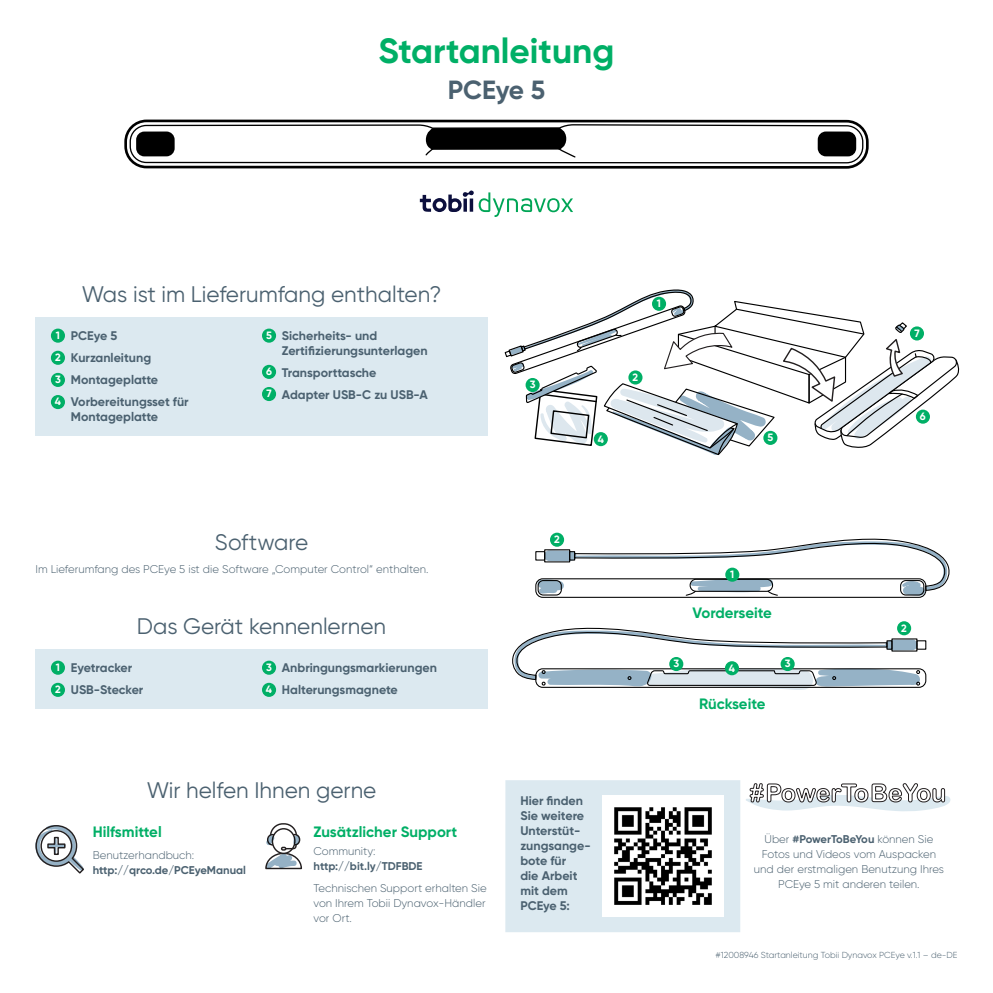
<style>
.page{position:relative;width:993px;height:993px;background:#fff}
.page>*{position:absolute;margin:0;border:0;box-sizing:border-box;transform-origin:0 0}
.Title_1{font:700 35px "Gilroy";color:#00af66}
.Title_2{font:700 26.25px "Gilroy";letter-spacing:-.01em;color:#4b6170}
.Section_Title{font:22.5px "Gilroy";color:#4b6170}
.Subhead_1{font:700 15px "Gilroy";color:#00af66}
.Paragraph_1{font:700 15px "Gilroy";color:#00af66}
.Subhead_2{font:700 12.5px/15px "Gilroy";color:#4b6170}
.Paragraph_1-2{font:300 11.25px/15px "Gilroy";color:#4b6170;text-align:center}
.Paragraph_1-3{font:700 11.25px/15px "Gilroy";color:#4b6170}
.t1{font:700 10.62px "Gilroy";color:#fff}
.Paragraph_1-4{font:300 8.75px "Gilroy";color:#4b6170}
.s1{font-weight:300}
.s2{font-weight:700}
</style>
<div class="page">
<svg style="left:419px;top:190px;width:154px;height:27px"></svg>
<svg style="left:124px;top:119px;width:745px;height:50px"></svg>
<div style="left:817px;top:131px;width:38px;height:25px;background:#000;border-radius:8px"></div>
<svg style="left:504px;top:289px;width:456px;height:166px"></svg>
<div style="left:35px;top:317px;width:452px;height:118px;background:#dce9f0"></div>
<div style="left:51px;top:328px;width:14px;height:14px;background:#00af66;border-radius:50%"></div>
<div style="left:262px;top:328px;width:14px;height:14px;background:#00af66;border-radius:50%"></div>
<div style="left:51px;top:350px;width:14px;height:15px;background:#00af66;border-radius:50%"></div>
<div style="left:262px;top:365px;width:14px;height:14px;background:#00af66;border-radius:50%"></div>
<div style="left:51px;top:373px;width:14px;height:14px;background:#00af66;border-radius:50%"></div>
<div style="left:262px;top:387px;width:14px;height:14px;background:#00af66;border-radius:50%"></div>
<div style="left:51px;top:395px;width:14px;height:14px;background:#00af66;border-radius:50%"></div>
<svg style="left:512px;top:625px;width:407px;height:64px"></svg>
<div style="left:535px;top:578px;width:391px;height:19px;border:1px solid #000;border-radius:7px"></div>
<svg style="left:537px;top:538px;width:413px;height:58px"></svg>
<div style="left:569px;top:551px;width:6px;height:9px;border:1px solid #000"></div>
<div style="left:535px;top:551px;width:10px;height:9px;border:1px solid #000"></div>
<div style="left:35px;top:649px;width:452px;height:60px;background:#dce9f0"></div>
<div style="left:51px;top:660px;width:14px;height:14px;background:#00af66;border-radius:50%"></div>
<div style="left:262px;top:660px;width:14px;height:14px;background:#00af66;border-radius:50%"></div>
<div style="left:51px;top:682px;width:14px;height:14px;background:#00af66;border-radius:50%"></div>
<div style="left:262px;top:682px;width:14px;height:14px;background:#00af66;border-radius:50%"></div>
<div style="left:724px;top:661px;width:14px;height:14px;background:#00af66;border-radius:50%"></div>
<div style="left:550px;top:532px;width:14px;height:14px;background:#00af66;border-radius:50%"></div>
<div style="left:896px;top:621px;width:14px;height:14px;background:#00af66;border-radius:50%"></div>
<div style="left:725px;top:567px;width:14px;height:14px;background:#00af66;border-radius:50%"></div>
<div style="left:669px;top:656px;width:14px;height:14px;background:#00af66;border-radius:50%"></div>
<div style="left:780px;top:656px;width:14px;height:14px;background:#00af66;border-radius:50%"></div>
<svg style="left:265px;top:823px;width:37px;height:46px"></svg>
<svg style="left:35px;top:825px;width:49px;height:48px"></svg>
<svg style="left:746px;top:783px;width:204px;height:28px"></svg>
<div style="left:505px;top:780px;width:235px;height:151px;background:#dce9f0"></div>
<img style="left:602px;top:795px;width:121px;height:121px">
<svg style="left:651px;top:296px;width:15px;height:15px"></svg>
<div style="left:763px;top:430px;width:14px;height:15px;background:#00af66;border-radius:50%"></div>
<div style="left:628px;top:370px;width:14px;height:14px;background:#00af66;border-radius:50%"></div>
<div style="left:915px;top:409px;width:14px;height:14px;background:#00af66;border-radius:50%"></div>
<div style="left:593px;top:432px;width:14px;height:14px;background:#00af66;border-radius:50%"></div>
<div style="left:909px;top:326px;width:14px;height:14px;background:#00af66;border-radius:50%"></div>
<div style="left:525px;top:378px;width:14px;height:14px;background:#00af66;border-radius:50%"></div>
<p class="Title_1" style="left:378px;top:29px;width:237px">Startanleitung</p>
<p class="Title_2" style="left:447px;top:73px;width:99px">PCEye 5</p>
<p class="Section_Title" style="left:82px;top:280px;width:361px">Was ist im Lieferumfang enthalten?</p>
<p class="Subhead_2" style="left:71px;top:327px;width:48px">PCEye 5</p>
<p class="Subhead_2" style="left:71px;top:350px;width:82px">Kurzanleitung</p>
<p class="Subhead_2" style="left:71px;top:372px;width:89px">Montageplatte</p>
<p class="Subhead_2" style="left:71px;top:394px;width:119px">Vorbereitungsset für<br>Montageplatte</p>
<p class="Subhead_2" style="left:282px;top:327px;width:147px">Sicherheits- und<br>Zertifizierungsunterlagen</p>
<p class="Subhead_2" style="left:282px;top:365px;width:96px">Transporttasche</p>
<p class="Subhead_2" style="left:282px;top:387px;width:147px">Adapter USB-C zu USB-A</p>
<p class="t1" style="left:56px;top:328px;width:6px">1</p>
<p class="t1" style="left:266px;top:328px;width:7px">5</p>
<p class="t1" style="left:55px;top:350px;width:7px">2</p>
<p class="t1" style="left:266px;top:365px;width:7px">6</p>
<p class="t1" style="left:55px;top:373px;width:7px">3</p>
<p class="t1" style="left:266px;top:387px;width:7px">7</p>
<p class="t1" style="left:55px;top:395px;width:8px">4</p>
<p class="t1" style="left:529px;top:378px;width:7px">3</p>
<p class="t1" style="left:597px;top:432px;width:8px">4</p>
<p class="t1" style="left:656px;top:297px;width:6px">1</p>
<p class="t1" style="left:632px;top:370px;width:7px">2</p>
<p class="t1" style="left:767px;top:431px;width:7px">5</p>
<p class="t1" style="left:914px;top:326px;width:7px">7</p>
<p class="t1" style="left:919px;top:409px;width:7px">6</p>
<p class="Section_Title" style="left:215px;top:528px;width:95px">Software</p>
<p class="Paragraph_1-2" style="left:35px;top:561px;width:394px">Im Lieferumfang des PCEye 5 ist die Software „Computer Control“ enthalten.</p>
<p class="Section_Title" style="left:137px;top:612px;width:251px">Das Gerät kennenlernen</p>
<p class="Subhead_2" style="left:71px;top:659px;width:63px">Eyetracker</p>
<p class="Subhead_2" style="left:71px;top:681px;width:74px">USB-Stecker</p>
<p class="t1" style="left:56px;top:660px;width:6px">1</p>
<p class="t1" style="left:266px;top:660px;width:7px">3</p>
<p class="t1" style="left:55px;top:682px;width:7px">2</p>
<p class="t1" style="left:266px;top:682px;width:8px">4</p>
<p class="Subhead_2" style="left:282px;top:659px;width:156px">Anbringungsmarkierungen</p>
<p class="Subhead_2" style="left:282px;top:681px;width:117px">Halterungsmagnete</p>
<p class="Section_Title" style="left:147px;top:776px;width:231px">Wir helfen Ihnen gerne</p>
<p class="Paragraph_1" style="left:93px;top:821px;width:70px">Hilfsmittel</p>
<p class="Paragraph_1-3" style="left:93px;top:846px;width:155px"><span class="s1">Benutzerhandbuch: </span>http://qrco.de/PCEyeManual</p>
<p class="Subhead_1" style="left:313px;top:821px;width:145px">Zusätzlicher Support</p>
<p class="Paragraph_1-3" style="left:313px;top:843px;width:110px"><span class="s1">Community: </span>http://bit.ly/TDFBDE</p>
<p class="Paragraph_1-2" style="left:313px;top:880px;width:175px;text-align:justify">Technischen Support erhalten Sie von Ihrem Tobii Dynavox-Händler vor Ort.</p>
<p class="t1" style="left:554px;top:532px;width:7px">2</p>
<p class="Subhead_2" style="left:520px;top:793px;width:72px">Hier finden<br>Sie weitere<br>Unterstüt&shy;zungsange&shy;bote für<br>die Arbeit mit dem<br>PCEye 5:</p>
<p class="t1" style="left:730px;top:567px;width:6px">1</p>
<p class="Subhead_1" style="left:692px;top:602px;width:81px">Vorderseite</p>
<p class="t1" style="left:673px;top:656px;width:7px">3</p>
<p class="t1" style="left:784px;top:656px;width:7px">3</p>
<p class="t1" style="left:728px;top:661px;width:8px">4</p>
<p class="Subhead_1" style="left:698px;top:694px;width:68px">Rückseite</p>
<p class="t1" style="left:901px;top:621px;width:7px">2</p>
<p class="Paragraph_1-2" style="left:753px;top:830px;width:191px">Über <span class="s2">#PowerToBeYou</span> können Sie<br>Fotos und Videos vom Auspacken und der erstmaligen Benutzung Ihres<br>PCEye 5 mit anderen teilen.</p>
<p class="Paragraph_1-4" style="left:715px;top:948px;width:243px">#12008946 Startanleitung Tobii Dynavox PCEye v.1.1 – de-DE</p>
</div>
